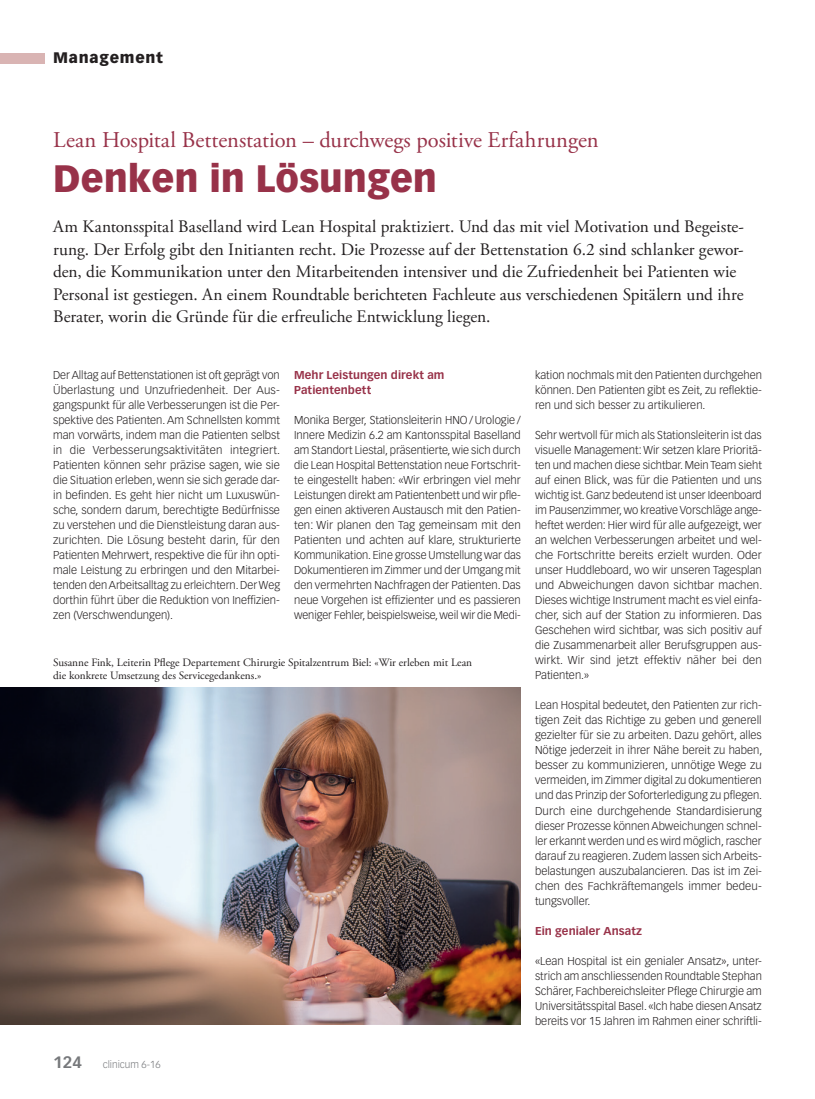
<style>
.page{position:relative;width:815px;height:1099px;background:#fff}
.page>*{position:absolute;margin:0;border:0;box-sizing:border-box;transform-origin:0 0}
.t1{font:900 37.5px "Vectora LT Std";color:#983249}
.t2{font:22.5px "Adobe Garamond Pro";color:#983249}
.t3{font:17.5px/22.5px "Adobe Garamond Pro";letter-spacing:-.005em;color:#231f20}
.t4{font:900 15px "Vectora LT Std";letter-spacing:.05em;color:#231f20}
.t5{font:300 11.25px/15px "Vectora LT Std";color:#231f20;text-align:justify}
.t6{font:11.25px/13.5px "Adobe Garamond Pro";color:#231f20}
.t7{font:700 11.25px/15px "Vectora LT Std";letter-spacing:.005em;color:#983249}
.t8{font:300 10px "Vectora LT Std";color:#76787b}
.s1{font-weight:700;font-size:16.25px}
</style>
<div class="page">
<div style="left:0;top:53px;width:45px;height:10px;background:#d9b4b3"></div>
<img style="left:0;top:687px;width:521px;height:337px">
<h3 class="t4" style="left:53px;top:49px;width:111px">Management</h3>
<h2 class="t2" style="left:53px;top:126px;width:547px">Lean Hospital Bettenstation – durchwegs positive Erfahrungen</h2>
<h1 class="t1" style="left:53px;top:155px;width:386px">Denken in Lösungen</h1>
<p class="t3" style="left:53px;top:216px;width:692px">Am Kantonsspital Baselland wird Lean Hospital praktiziert. Und das mit viel Motivation und Begeiste&shy;rung. Der Erfolg gibt den Initianten recht. Die Prozesse auf der Bettenstation 6.2 sind schlanker gewor&shy;den, die Kommunikation unter den Mitarbeitenden intensiver und die Zufriedenheit bei Patienten wie Personal ist gestiegen. An einem Roundtable berichteten Fachleute aus verschiedenen Spitälern und ihre Berater, worin die Gründe für die erfreuliche Entwicklung liegen.</p>
<p class="t5" style="left:53px;top:368px;width:229px">Der Alltag auf Bettenstationen ist oft geprägt von Überlastung und Unzufriedenheit. Der Aus&shy;gangspunkt für alle Verbesserungen ist die Per&shy;spektive des Patienten. Am Schnellsten kommt man vorwärts, indem man die Patienten selbst in die Verbesserungsaktivitäten integriert.<br>Patienten können sehr präzise sagen, wie sie die Situation erleben, wenn sie sich gerade dar&shy;in befinden. Es geht hier nicht um Luxuswün&shy;sche, sondern darum, berechtigte Bedürfnisse zu verstehen und die Dienstleistung daran aus&shy;zurichten. Die Lösung besteht darin, für den Patienten Mehrwert, respektive die für ihn opti&shy;male Leistung zu erbringen und den Mitarbei&shy;tenden den Arbeitsalltag zu erleichtern. Der Weg dorthin führt über die Reduktion von Ineffizien&shy;zen (Verschwendungen).</p>
<p class="t7" style="left:294px;top:368px;width:152px">Mehr Leistungen direkt am<br>Patientenbett</p>
<p class="t5" style="left:294px;top:413px;width:228px">Monika Berger, Stationsleiterin HNO/Urologie/ Innere Medizin 6.2 am Kantonsspital Baselland am Standort Liestal, präsentierte, wie sich durch die Lean Hospital Bettenstation neue Fortschrit&shy;te eingestellt haben: «Wir erbringen viel mehr Leistungen direkt am Patientenbett und wir pfle&shy;gen einen aktiveren Austausch mit den Patien&shy;ten: Wir planen den Tag gemeinsam mit den Patienten und achten auf klare, strukturierte Kommunikation. Eine grosse Umstellung war das Dokumentieren im Zimmer und der Umgang mit den vermehrten Nachfragen der Patienten. Das neue Vorgehen ist effizienter und es passieren weniger Fehler, beispielsweise, weil wir die Medi-</p>
<p class="t6" style="left:53px;top:656px;width:421px">Susanne Fink, Leiterin Pflege Departement Chirurgie Spitalzentrum Biel: «Wir erleben mit Lean die konkrete Umsetzung des Servicegedankens.»</p>
<p class="t8" style="left:53px;top:1058px;width:109px"><span class="s1">124</span> clinicum 6-16</p>
<p class="t5" style="left:535px;top:368px;width:228px">kation nochmals mit den Patienten durchgehen können. Den Patienten gibt es Zeit, zu reflektie&shy;ren und sich besser zu artikulieren.</p>
<p class="t5" style="left:535px;top:428px;width:229px">Sehr wertvoll für mich als Stationsleiterin ist das visuelle Management: Wir setzen klare Prioritä&shy;ten und machen diese sichtbar. Mein Team sieht auf einen Blick, was für die Patienten und uns wichtig ist. Ganz bedeutend ist unser Ideenboard im Pausenzimmer, wo kreative Vorschläge ange&shy;heftet werden: Hier wird für alle aufgezeigt, wer an welchen Verbesserungen arbeitet und wel&shy;che Fortschritte bereits erzielt wurden. Oder unser Huddleboard, wo wir unseren Tagesplan und Abweichungen davon sichtbar machen.<br>Dieses wichtige Instrument macht es viel einfa&shy;cher, sich auf der Station zu informieren. Das Geschehen wird sichtbar, was sich positiv auf die Zusammenarbeit aller Berufsgruppen aus&shy;wirkt. Wir sind jetzt effektiv näher bei den Patienten.»</p>
<p class="t5" style="left:535px;top:698px;width:229px">Lean Hospital bedeutet, den Patienten zur rich&shy;tigen Zeit das Richtige zu geben und generell gezielter für sie zu arbeiten. Dazu gehört, alles Nötige jederzeit in ihrer Nähe bereit zu haben, besser zu kommunizieren, unnötige Wege zu vermeiden, im Zimmer digital zu dokumentieren und das Prinzip der Soforterledigung zu pflegen.<br>Durch eine durchgehende Standardisierung dieser Prozesse können Abweichungen schnel&shy;ler erkannt werden und es wird möglich, rascher darauf zu reagieren. Zudem lassen sich Arbeits&shy;belastungen auszubalancieren. Das ist im Zei&shy;chen des Fachkräftemangels immer bedeu&shy;tungsvoller.</p>
<p class="t7" style="left:535px;top:923px;width:108px">Ein genialer Ansatz</p>
<p class="t5" style="left:535px;top:953px;width:228px">«Lean Hospital ist ein genialer Ansatz», unter&shy;strich am anschliessenden Roundtable Stephan Schärer, Fachbereichsleiter Pflege Chirurgie am Universitätsspital Basel. «Ich habe diesen Ansatz bereits vor 15 Jahren im Rahmen einer schriftli-</p>
</div>
